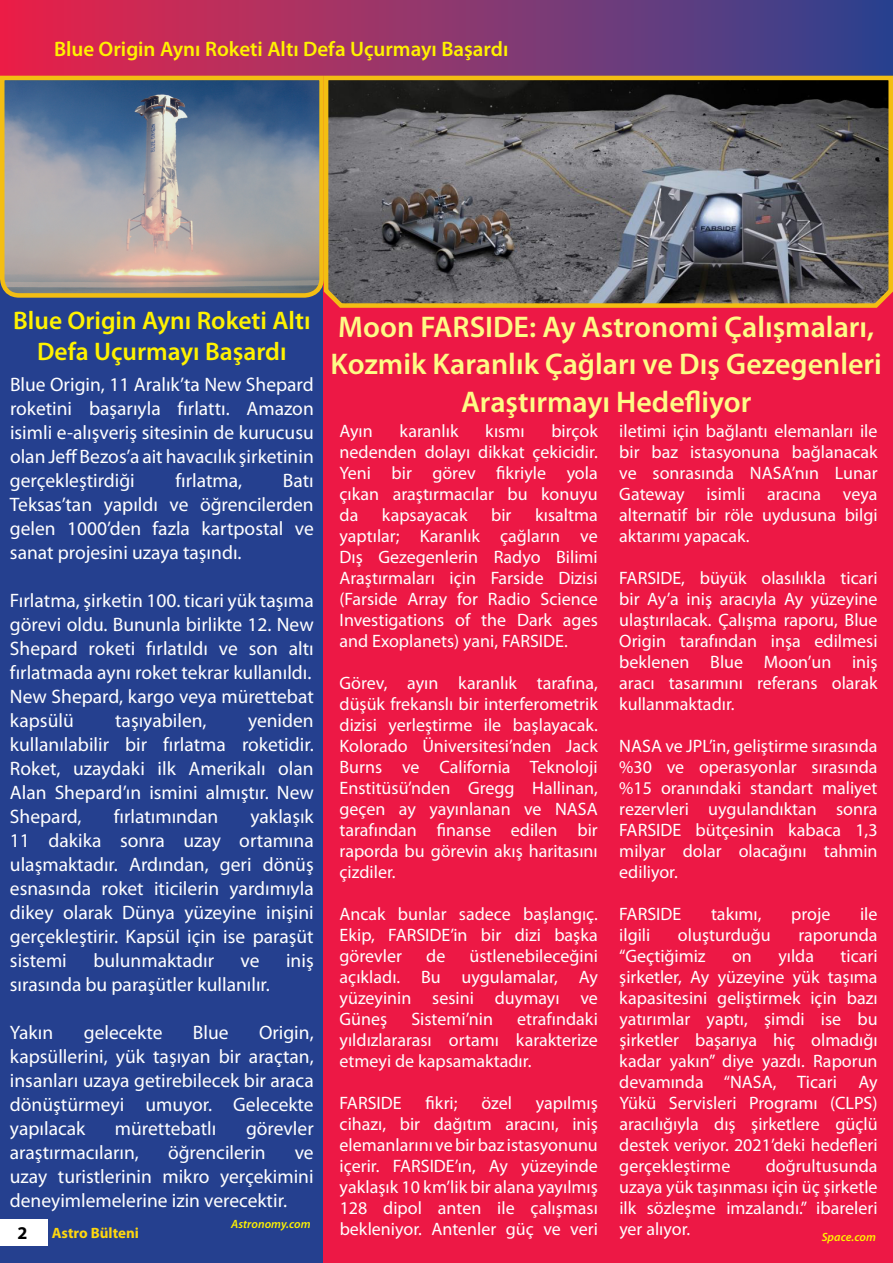
<style>
.page{position:relative;width:893px;height:1263px;background:#fff}
.page>*{position:absolute;margin:0;border:0;box-sizing:border-box;transform-origin:0 0}
.t1{font:600 30px/37.5px "Myriad Pro";color:#fefb86;text-align:center}
.t2{font:600 25.5px/31.5px "Myriad Pro";color:#fff200;text-align:center}
.t3{font:600 21px "Myriad Pro";color:#fff200}
.t4{font:19.5px/24px "Myriad Pro";color:#fff;text-align:justify}
.t5{font:18px/21px "Myriad Pro";color:#fff;text-align:justify}
.t6{font:700 18px "Myriad Pro";color:#000}
.t7{font:700 15px "Myriad Pro";color:#fed70e}
.t8{font:italic 600 12px "Myriad Pro";letter-spacing:.005em;color:#fff200}
</style>
<div class="page">
<div style="left:0;top:75px;width:324px;height:1188px;background:#25408f"></div>
<div style="left:324px;top:75px;width:569px;height:1188px;background:#ed1845"></div>
<div style="left:0;top:1219px;width:47px;height:26px;background:#fff"></div>
<div style="left:0;top:0;width:893px;height:75px;background:linear-gradient(to right,#ec2549,#2e4592)"></div>
<svg style="left:0;top:73px;width:322px;height:225px"></svg>
<svg style="left:322px;top:73px;width:571px;height:237px"></svg>
<p class="t3" style="left:54px;top:35px;width:456px">Blue Origin Aynı Roketi Altı Defa Uçurmayı Başardı</p>
<h2 class="t2" style="left:13px;top:304px;width:299px">Blue Origin Aynı Roketi Altı<br>Defa Uçurmayı Başardı</h2>
<h1 class="t1" style="left:331px;top:307px;width:553px">Moon FARSIDE: Ay Astronomi Çalışmaları,<br>Kozmik Karanlık Çağları ve Dış Gezegenleri<br>Araştırmayı Hedefliyor</h1>
<p class="t4" style="left:10px;top:372px;width:305px">Blue Origin, 11 Aralık’ta New Shepard roketini başarıyla fırlattı. Amazon isimli e-alışveriş sitesinin de kurucusu olan Jeff Bezos’a ait havacılık şirketinin gerçekleştirdiği</p>
<p class="t5" style="left:339px;top:420px;width:260px;text-indent:212px">birçok nedenden dolayı dikkat çekicidir.<br>Yeni bir görev fikriyle yola çıkan araştırmacılar bu konuyu da</p>
<p class="t5" style="left:339px;top:420px;width:35px">Ayın</p>
<p class="t5" style="left:400px;top:420px;width:60px">karanlık</p>
<p class="t5" style="left:485px;top:420px;width:41px">kısmı</p>
<p class="t5" style="left:619px;top:420px;width:260px">iletimi için bağlantı elemanları ile bir baz istasyonuna bağlanacak ve sonrasında NASA’nın Lunar Gateway isimli aracına veya alternatif bir röle uydusuna bilgi aktarımı yapacak.</p>
<p class="t5" style="left:619px;top:567px;width:260px">FARSIDE, büyük olasılıkla ticari bir Ay’a iniş aracıyla Ay yüzeyine ulaştırılacak. Çalışma raporu, Blue Origin tarafından inşa edilmesi beklenen Blue Moon’un iniş aracı tasarımını referans olarak kullanmaktadır.</p>
<p class="t5" style="left:619px;top:735px;width:260px">NASA ve JPL’in, geliştirme sırasında %30 ve operasyonlar sırasında %15 oranındaki standart maliyet rezervleri uygulandıktan sonra FARSIDE bütçesinin kabaca 1,3 milyar dolar olacağını tahmin ediliyor.</p>
<p class="t5" style="left:619px;top:903px;width:64px">FARSIDE</p>
<p class="t5" style="left:711px;top:903px;width:52px">takımı,</p>
<p class="t5" style="left:791px;top:903px;width:41px">proje</p>
<p class="t5" style="left:860px;top:903px;width:19px">ile</p>
<p class="t5" style="left:619px;top:924px;width:33px">ilgili</p>
<p class="t5" style="left:678px;top:924px;width:94px">oluşturduğu</p>
<p class="t5" style="left:798px;top:924px;width:81px">raporunda</p>
<p class="t5" style="left:619px;top:945px;width:88px">“Geçtiğimiz</p>
<p class="t5" style="left:732px;top:945px;width:21px">on</p>
<p class="t5" style="left:778px;top:945px;width:37px">yılda</p>
<p class="t4" style="left:175px;top:468px;width:68px">fırlatma,</p>
<p class="t4" style="left:10px;top:468px;width:305px;text-indent:273px">Batı Teksas’tan yapıldı ve öğrencilerden gelen 1000’den fazla kartpostal ve sanat projesini uzaya taşındı.</p>
<p class="t4" style="left:10px;top:588px;width:305px">Fırlatma, şirketin 100. ticari yük taşıma görevi oldu. Bununla birlikte 12. New Shepard roketi fırlatıldı ve son altı fırlatmada aynı roket tekrar kullanıldı.<br>New Shepard, kargo veya mürettebat kapsülü</p>
<p class="t5" style="left:339px;top:504px;width:260px;text-indent:196px">kısaltma yaptılar; Karanlık çağların ve Dış Gezegenlerin Radyo Bilimi Araştırmaları için Farside Dizisi (Farside Array for Radio Science Investigations of the Dark ages and Exoplanets) yani, FARSIDE.</p>
<p class="t5" style="left:339px;top:672px;width:260px">Görev, ayın karanlık tarafına, düşük frekanslı bir interferometrik dizisi yerleştirme ile başlayacak.<br>Kolorado Üniversitesi’nden Jack Burns ve California Teknoloji Enstitüsü’nden Gregg Hallinan, geçen ay yayınlanan ve NASA tarafından finanse edilen bir raporda bu görevin akış haritasını çizdiler.</p>
<p class="t5" style="left:340px;top:903px;width:260px">Ancak bunlar sadece başlangıç.<br>Ekip, FARSIDE’in bir dizi başka görevler</p>
<p class="t5" style="left:382px;top:504px;width:87px">kapsayacak</p>
<p class="t5" style="left:491px;top:504px;width:22px">bir</p>
<p class="t4" style="left:10px;top:708px;width:305px;text-indent:238px">yeniden kullanılabilir bir fırlatma roketidir.<br>Roket, uzaydaki ilk Amerikalı olan Alan Shepard’ın ismini almıştır. New Shepard,</p>
<p class="t4" style="left:115px;top:708px;width:93px">taşıyabilen,</p>
<p class="t4" style="left:114px;top:804px;width:106px">fırlatımından</p>
<p class="t4" style="left:10px;top:804px;width:305px;text-indent:240px">yaklaşık 11 dakika sonra uzay ortamına ulaşmaktadır. Ardından, geri dönüş esnasında roket iticilerin yardımıyla dikey olarak Dünya yüzeyine inişini gerçekleştirir. Kapsül için ise paraşüt sistemi</p>
<p class="t5" style="left:340px;top:945px;width:260px;text-indent:130px">üstlenebileceğini açıkladı. Bu uygulamalar, Ay yüzeyinin sesini duymayı ve Güneş</p>
<p class="t5" style="left:426px;top:945px;width:21px">de</p>
<p class="t5" style="left:619px;top:945px;width:260px;text-indent:221px">ticari şirketler, Ay yüzeyine yük taşıma kapasitesini geliştirmek için bazı yatırımlar yaptı, şimdi ise bu şirketler başarıya hiç olmadığı kadar yakın” diye yazdı. Raporun devamında “NASA, Ticari Ay Yükü Servisleri Programı (CLPS) aracılığıyla dış şirketlere güçlü destek veriyor. 2021’deki hedefleri gerçekleştirme</p>
<p class="t4" style="left:93px;top:948px;width:122px">bulunmaktadır</p>
<p class="t4" style="left:241px;top:948px;width:20px">ve</p>
<p class="t4" style="left:286px;top:948px;width:29px">iniş</p>
<p class="t4" style="left:10px;top:972px;width:262px">sırasında bu paraşütler kullanılır.</p>
<p class="t4" style="left:10px;top:1020px;width:45px">Yakın</p>
<p class="t4" style="left:84px;top:1020px;width:80px">gelecekte</p>
<p class="t4" style="left:193px;top:1020px;width:37px">Blue</p>
<p class="t5" style="left:340px;top:1008px;width:260px;text-indent:178px">etrafındaki yıldızlararası ortamı karakterize etmeyi de kapsamaktadır.</p>
<p class="t5" style="left:340px;top:1092px;width:64px">FARSIDE</p>
<p class="t5" style="left:425px;top:1092px;width:34px">fikri;</p>
<p class="t5" style="left:481px;top:1092px;width:32px">özel</p>
<p class="t5" style="left:411px;top:1008px;width:83px">Sistemi’nin</p>
<p class="t4" style="left:10px;top:1020px;width:305px;text-indent:249px">Origin, kapsüllerini, yük taşıyan bir araçtan, insanları uzaya getirebilecek bir araca dönüştürmeyi umuyor. Gelecekte yapılacak</p>
<p class="t5" style="left:340px;top:1092px;width:260px;text-indent:196px">yapılmış cihazı, bir dağıtım aracını, iniş elemanlarını vebirbaz istasyonunu içerir. FARSIDE’ın, Ay yüzeyinde yaklaşık 10 km’lik bir alana yayılmış 128 dipol anten ile çalışması bekleniyor. Antenler güç ve veri</p>
<p class="t4" style="left:115px;top:1116px;width:103px">mürettebatlı</p>
<p class="t4" style="left:246px;top:1116px;width:69px">görevler</p>
<p class="t4" style="left:10px;top:1140px;width:131px">araştırmacıların,</p>
<p class="t4" style="left:168px;top:1140px;width:99px">öğrencilerin</p>
<p class="t4" style="left:10px;top:1140px;width:305px;text-indent:285px">ve uzay turistlerinin mikro yerçekimini deneyimlemelerine izin verecektir.</p>
<p class="t5" style="left:619px;top:1155px;width:260px;text-indent:146px">doğrultusunda uzaya yük taşınması için üç şirketle ilk sözleşme imzalandı.” ibareleri yer alıyor.</p>
<p class="t8" style="left:231px;top:1216px;width:81px">Astronomy.com</p>
<p class="t6" style="left:18px;top:1221px;width:11px">2</p>
<p class="t7" style="left:52px;top:1223px;width:89px">Astro Bülteni</p>
<p class="t8" style="left:822px;top:1229px;width:56px">Space.com</p>
</div>
